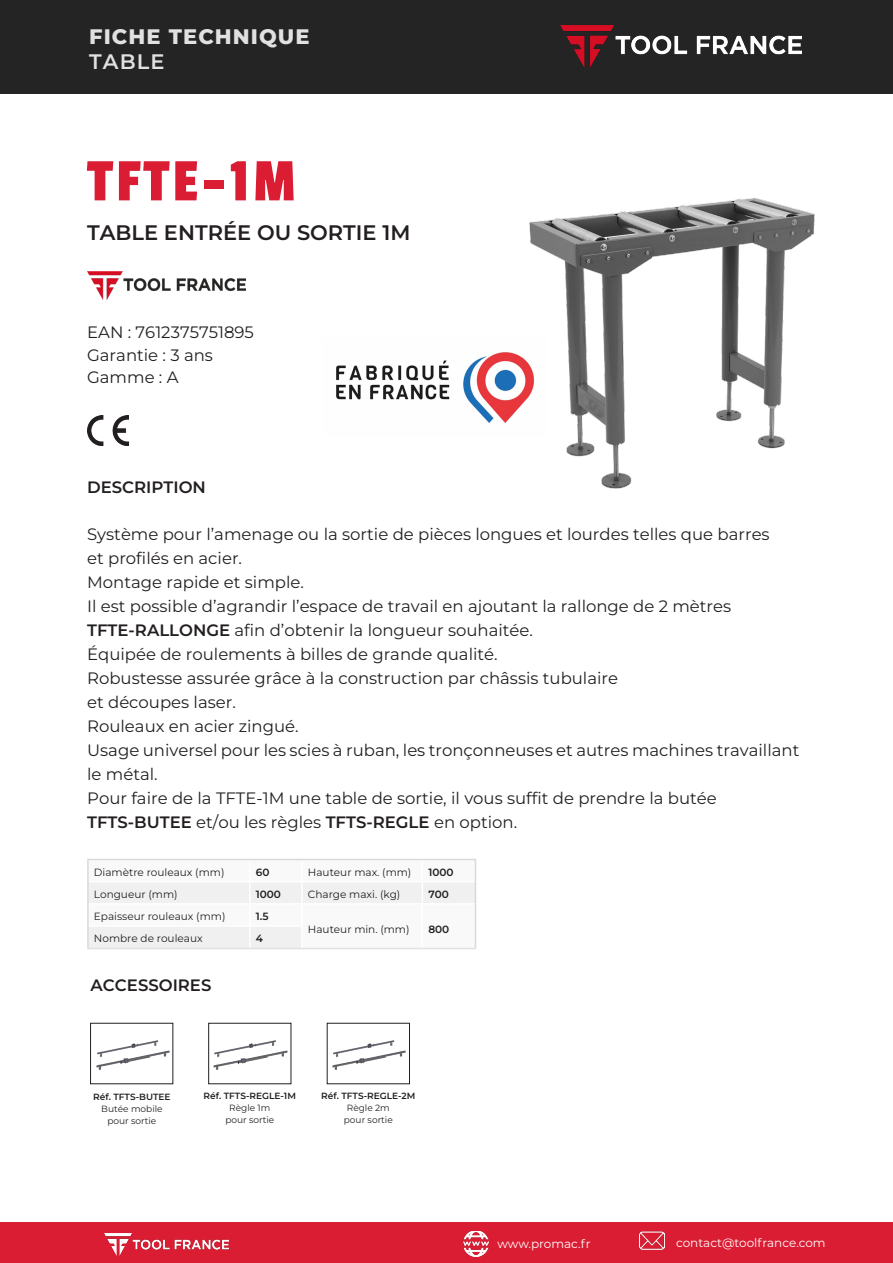
<style>
.page{position:relative;width:893px;height:1263px;background:#fff}
.page>*{position:absolute;margin:0;border:0;box-sizing:border-box;transform-origin:0 0}
.t1{font:63px "Passion One";letter-spacing:.05em;color:#db1d33}
.t2{font:100 21px "Montserrat";color:#231f20}
.t3{font:100 21px "Montserrat";letter-spacing:.05em;color:#e2e1e1}
.t4{font:100 16.5px/24px "Montserrat";color:#231f20}
.t5{font:12px "Montserrat";color:#fff}
.t6{font:100 10.5px "Montserrat";color:#231f20}
.t7{font:100 9px/12px "Montserrat";color:#231f20;text-align:center}
</style>
<div class="page">
<div style="left:0;top:0;width:893px;height:94px;background:#242424"></div>
<div style="left:0;top:1222px;width:893px;height:41px;background:#db1d33"></div>
<img style="left:104px;top:1233px;width:124px;height:22px">
<img style="left:560px;top:25px;width:242px;height:42px">
<img style="left:87px;top:416px;width:42px;height:29px">
<img style="left:463px;top:1231px;width:25px;height:25px">
<img style="left:639px;top:1231px;width:25px;height:19px">
<img style="left:87px;top:271px;width:158px;height:28px">
<hr style="left:87px;top:948px;width:163px;height:1px;background:#e2e1e1">
<hr style="left:250px;top:948px;width:52px;height:1px;background:#e2e1e1">
<hr style="left:302px;top:948px;width:120px;height:1px;background:#e2e1e1">
<hr style="left:422px;top:948px;width:54px;height:1px;background:#e2e1e1">
<hr style="left:87px;top:859px;width:163px;height:1px;background:#d8d9d8">
<hr style="left:87px;top:860px;width:2px;height:22px;background:#d8d9d8">
<hr style="left:87px;top:882px;width:2px;height:22px;background:#d8d9d8">
<hr style="left:87px;top:904px;width:2px;height:22px;background:#d8d9d8">
<hr style="left:87px;top:926px;width:2px;height:22px;background:#d8d9d8">
<svg style="left:88px;top:859px;width:388px;height:89px"></svg>
<img style="left:336px;top:353px;width:161px;height:70px">
<img style="left:90px;top:1022px;width:84px;height:63px">
<img style="left:208px;top:1022px;width:84px;height:63px">
<img style="left:326px;top:1022px;width:84px;height:63px">
<img style="left:497px;top:198px;width:318px;height:291px">
<p class="t3" style="left:89px;top:22px;width:222px">FICHE TECHNIQUE</p>
<p class="t3" style="left:89px;top:48px;width:77px">TABLE</p>
<p class="t1" style="left:87px;top:148px;width:210px">TFTE-1M</p>
<p class="t2" style="left:87px;top:219px;width:325px">TABLE ENTRÉE OU SORTIE 1M</p>
<p class="t4" style="left:87px;top:320px;width:168px">EAN : 7612375751895</p>
<p class="t4" style="left:87px;top:342px;width:127px">Garantie : 3 ans</p>
<p class="t4" style="left:87px;top:365px;width:93px">Gamme : A</p>
<p class="t4" style="left:87px;top:475px;width:120px">DESCRIPTION</p>
<p class="t4" style="left:87px;top:521px;width:684px">Système pour l’amenage ou la sortie de pièces longues et lourdes telles que barres</p>
<p class="t4" style="left:87px;top:545px;width:156px">et profilés en acier.</p>
<p class="t4" style="left:87px;top:569px;width:218px">Montage rapide et simple.</p>
<p class="t4" style="left:87px;top:593px;width:645px">Il est possible d’agrandir l’espace de travail en ajoutant la rallonge de 2 mètres</p>
<p class="t4" style="left:87px;top:617px;width:447px">TFTE-RALLONGE afin d’obtenir la longueur souhaitée.</p>
<p class="t4" style="left:87px;top:641px;width:412px">Équipée de roulements à billes de grande qualité.</p>
<p class="t4" style="left:87px;top:665px;width:532px">Robustesse assurée grâce à la construction par châssis tubulaire</p>
<p class="t4" style="left:87px;top:689px;width:150px">et découpes laser.</p>
<p class="t4" style="left:87px;top:713px;width:213px">Rouleaux en acier zingué.</p>
<p class="t4" style="left:87px;top:737px;width:714px">Usage universel pour les scies à ruban, les tronçonneuses et autres machines travaillant le métal.</p>
<p class="t4" style="left:87px;top:785px;width:631px">Pour faire de la TFTE-1M une table de sortie, il vous suffit de prendre la butée</p>
<p class="t4" style="left:87px;top:809px;width:432px">TFTS-BUTEE et/ou les règles TFTS-REGLE en option.</p>
<p class="t6" style="left:94px;top:865px;width:132px">Diamètre rouleaux (mm)</p>
<p class="t6" style="left:256px;top:865px;width:15px">60</p>
<p class="t6" style="left:308px;top:865px;width:105px">Hauteur max. (mm)</p>
<p class="t6" style="left:428px;top:865px;width:27px">1000</p>
<p class="t6" style="left:94px;top:887px;width:85px">Longueur (mm)</p>
<p class="t6" style="left:256px;top:887px;width:27px">1000</p>
<p class="t6" style="left:308px;top:887px;width:94px">Charge maxi. (kg)</p>
<p class="t6" style="left:428px;top:887px;width:22px">700</p>
<p class="t6" style="left:94px;top:909px;width:133px">Epaisseur rouleaux (mm)</p>
<p class="t6" style="left:256px;top:909px;width:14px">1.5</p>
<p class="t6" style="left:308px;top:922px;width:103px">Hauteur min. (mm)</p>
<p class="t6" style="left:428px;top:922px;width:22px">800</p>
<p class="t6" style="left:94px;top:931px;width:110px">Nombre de rouleaux</p>
<p class="t6" style="left:256px;top:931px;width:9px">4</p>
<p class="t4" style="left:91px;top:972px;width:122px">ACCESSOIRES</p>
<p class="t7" style="left:93px;top:1090px;width:79px">Réf. TFTS-BUTEE</p>
<p class="t7" style="left:101px;top:1102px;width:63px">Butée mobile pour sortie</p>
<p class="t7" style="left:204px;top:1090px;width:94px">Réf. TFTS-REGLE-1M</p>
<p class="t7" style="left:229px;top:1102px;width:43px">Règle 1m</p>
<p class="t7" style="left:225px;top:1114px;width:50px">pour sortie</p>
<p class="t7" style="left:321px;top:1090px;width:96px">Réf. TFTS-REGLE-2M</p>
<p class="t7" style="left:347px;top:1102px;width:44px">Règle 2m</p>
<p class="t7" style="left:344px;top:1114px;width:50px">pour sortie</p>
<p class="t5" style="left:497px;top:1235px;width:95px">www.promac.fr</p>
<p class="t5" style="left:676px;top:1234px;width:151px">contact@toolfrance.com</p>
</div>
